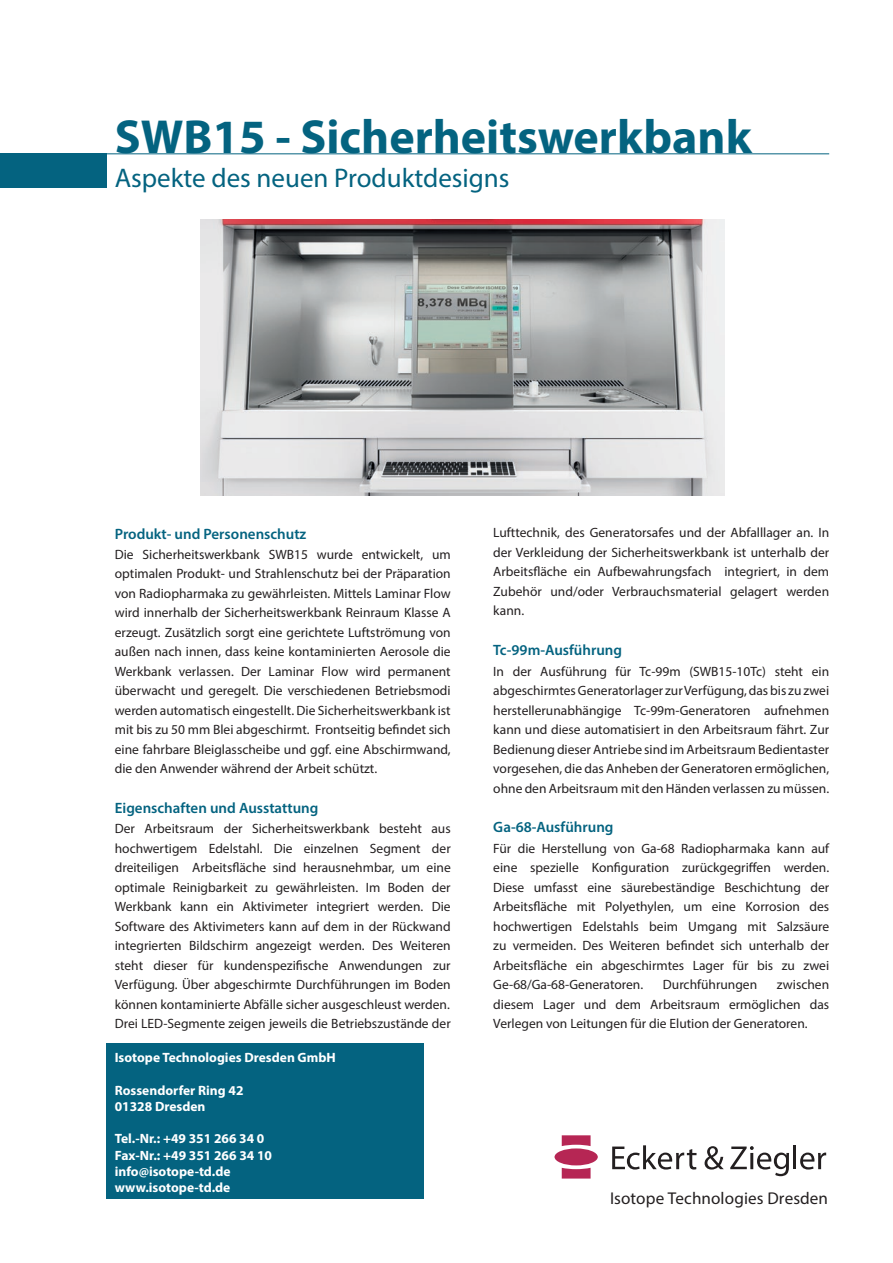
<style>
.page{position:relative;width:893px;height:1263px;background:#fff}
.page>*{position:absolute;margin:0;border:0;box-sizing:border-box;transform-origin:0 0}
.t1{font:700 48px "Myriad Pro";color:#046380}
.t2{font:27px "Myriad Pro";color:#046380}
.t3{font:17.1px "Myriad Pro";letter-spacing:.005em;color:#231f20}
.t4{font:600 15px "Myriad Pro";color:#046380}
.t5{font:13.5px/19.5px "Myriad Pro";color:#231f20;text-align:justify}
.t6{font:700 13.5px/16.2px "Myriad Pro";color:#fff}
</style>
<div class="page">
<div style="left:106px;top:1043px;width:318px;height:156px;background:#046380"></div>
<svg style="left:612px;top:1145px;width:84px;height:24px"></svg>
<svg style="left:705px;top:1146px;width:19px;height:23px"></svg>
<svg style="left:730px;top:1146px;width:59px;height:30px"></svg>
<hr style="left:793px;top:1145px;width:3px;height:24px;background:#231f20">
<svg style="left:800px;top:1152px;width:26px;height:17px"></svg>
<div style="left:554px;top:1148px;width:44px;height:17px;background:#b62654;border-radius:50%"></div>
<svg style="left:562px;top:1168px;width:29px;height:10px"></svg>
<svg style="left:562px;top:1135px;width:29px;height:11px"></svg>
<div style="left:0;top:153px;width:106px;height:34px;background:#046380"></div>
<hr style="left:96px;top:153px;width:733px;height:1px;background:#046380">
<img style="left:200px;top:219px;width:524px;height:276px">
<h1 class="t1" style="left:115px;top:106px;width:638px">SWB15 - Sicherheitswerkbank</h1>
<h2 class="t2" style="left:115px;top:161px;width:396px">Aspekte des neuen Produktdesigns</h2>
<p class="t4" style="left:115px;top:524px;width:193px">Produkt- und Personenschutz</p>
<p class="t5" style="left:115px;top:544px;width:337px">Die Sicherheitswerkbank SWB15 wurde entwickelt, um optimalen Produkt- und Strahlenschutz bei der Präparation von Radiopharmaka zu gewährleisten. Mittels Laminar Flow wird innerhalb der Sicherheitswerkbank Reinraum Klasse A erzeugt. Zusätzlich sorgt eine gerichtete Luftströmung von außen nach innen, dass keine kontaminierten Aerosole die Werkbank verlassen. Der Laminar Flow wird permanent überwacht und geregelt. Die verschiedenen Betriebsmodi werden automatisch eingestellt. Die Sicherheitswerkbank ist mit bis zu 50 mm Blei abgeschirmt. Frontseitig befindet sich eine fahrbare Bleiglasscheibe und ggf. eine Abschirmwand, die den Anwender während der Arbeit schützt.</p>
<p class="t4" style="left:115px;top:798px;width:205px">Eigenschaften und Ausstattung</p>
<p class="t5" style="left:115px;top:819px;width:337px">Der Arbeitsraum der Sicherheitswerkbank besteht aus hochwertigem Edelstahl. Die einzelnen Segment der dreiteiligen Arbeitsfläche sind herausnehmbar, um eine optimale Reinigbarkeit zu gewährleisten. Im Boden der Werkbank kann ein Aktivimeter integriert werden. Die Software des Aktivimeters kann auf dem in der Rückwand integrierten Bildschirm angezeigt werden. Des Weiteren steht dieser für kundenspezifische Anwendungen zur Verfügung. Über abgeschirmte Durchführungen im Boden können kontaminierte Abfälle sicher ausgeschleust werden.<br>Drei LED-Segmente zeigen jeweils die Betriebszustände der</p>
<p class="t6" style="left:115px;top:1049px;width:223px">Isotope Technologies Dresden GmbH</p>
<p class="t6" style="left:115px;top:1082px;width:130px">Rossendorfer Ring 42<br>01328 Dresden</p>
<p class="t6" style="left:115px;top:1130px;width:159px">Tel.-Nr.: +49 351 266 34 0<br>Fax-Nr.: +49 351 266 34 10 info@isotope-td.de www.isotope-td.de</p>
<p class="t5" style="left:493px;top:523px;width:337px">Lufttechnik, des Generatorsafes und der Abfalllager an. In der Verkleidung der Sicherheitswerkbank ist unterhalb der Arbeitsfläche ein Aufbewahrungsfach integriert, in dem Zubehör und/oder Verbrauchsmaterial gelagert werden kann.</p>
<p class="t4" style="left:493px;top:641px;width:130px">Tc-99m-Ausführung</p>
<p class="t5" style="left:493px;top:661px;width:337px">In der Ausführung für Tc-99m (SWB15-10Tc) steht ein abgeschirmtes Generatorlager zur Verfügung, das bis zu zwei herstellerunabhängige Tc-99m-Generatoren aufnehmen kann und diese automatisiert in den Arbeitsraum fährt. Zur Bedienung dieser Antriebe sind im Arbeitsraum Bedientaster vorgesehen, die das Anheben der Generatoren ermöglichen, ohne den Arbeitsraum mit den Händen verlassen zu müssen.</p>
<p class="t4" style="left:493px;top:818px;width:122px">Ga-68-Ausführung</p>
<p class="t5" style="left:493px;top:838px;width:337px">Für die Herstellung von Ga-68 Radiopharmaka kann auf eine spezielle Konfiguration zurückgegriffen werden.<br>Diese umfasst eine säurebeständige Beschichtung der Arbeitsfläche mit Polyethylen, um eine Korrosion des hochwertigen Edelstahls beim Umgang mit Salzsäure zu vermeiden. Des Weiteren befindet sich unterhalb der Arbeitsfläche ein abgeschirmtes Lager für bis zu zwei Ge-68/Ga-68-Generatoren.</p>
<p class="t5" style="left:663px;top:974px;width:96px">Durchführungen</p>
<p class="t5" style="left:493px;top:974px;width:337px;text-indent:284px">zwischen diesem Lager und dem Arbeitsraum ermöglichen das Verlegen von Leitungen für die Elution der Generatoren.</p>
<p class="t3" style="left:610px;top:1187px;width:219px">Isotope Technologies Dresden</p>
</div>
